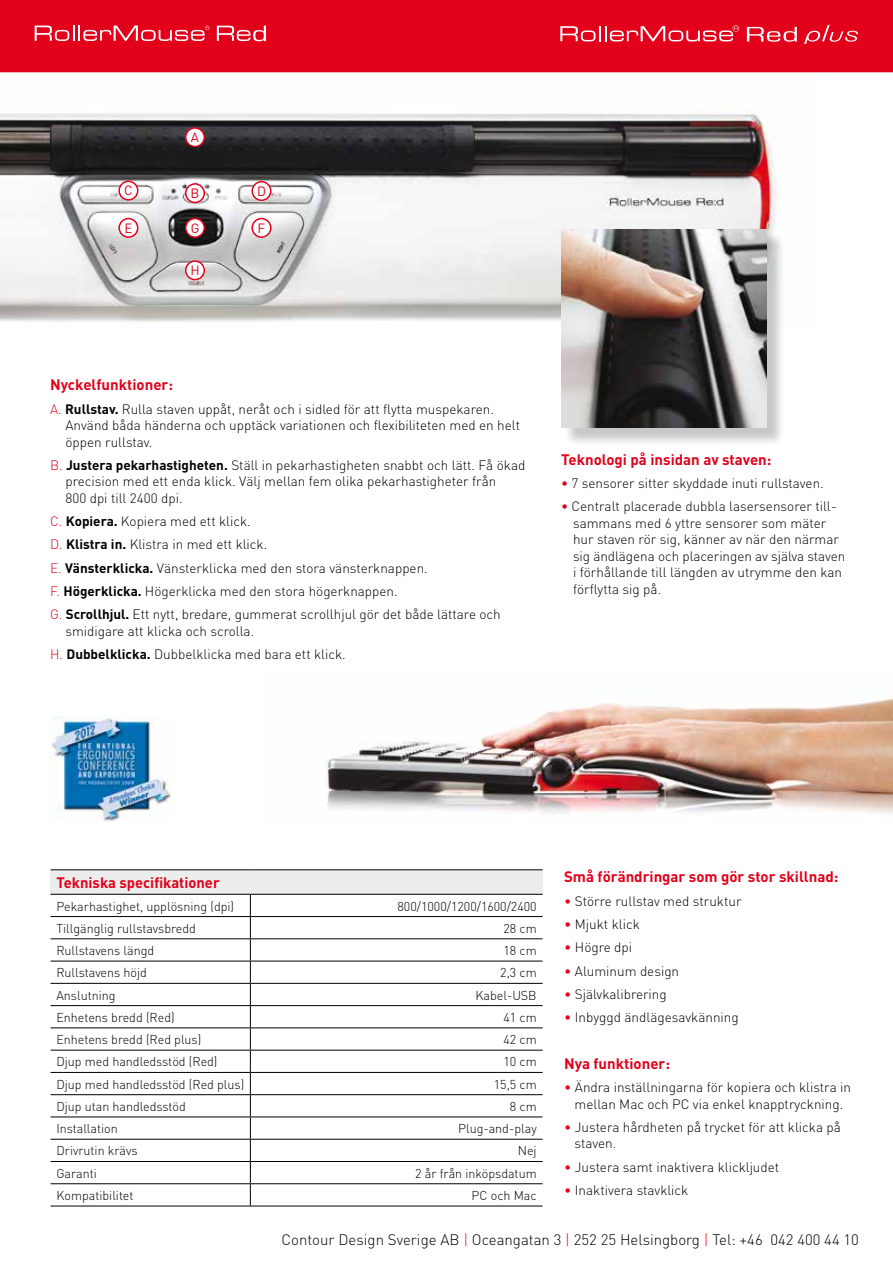
<style>
.page{position:relative;width:893px;height:1263px;background:#fff}
.page>*{position:absolute;margin:0;border:0;box-sizing:border-box;transform-origin:0 0}
.t1{font:700 15px "DIN";color:#e2001a}
.t2{font:300 15px "DIN";color:#000}
.t3{font:300 13.5px/16.5px "DIN";color:#000}
.t4{font:13.35px "DIN";color:#e2001a}
.t5{font:300 12.75px "DIN";color:#000}
.s1{color:#e2001a}
.s2{font-weight:700}
.s3{font-weight:400;color:#e2001a}
.s4{color:#ff0013}
</style>
<div class="page">
<img style="left:0;top:72px;width:820px;height:250px">
<div style="left:186px;top:184px;width:18px;height:18px;background:#fff;border-radius:50%"></div>
<div style="left:185px;top:183px;width:20px;height:20px;border:1px solid #e2001a;border-radius:50%"></div>
<svg style="left:186px;top:128px;width:18px;height:19px"></svg>
<div style="left:185px;top:127px;width:20px;height:20px;border:1px solid #e2001a;border-radius:50%"></div>
<div style="left:186px;top:219px;width:18px;height:18px;background:#fff;border-radius:50%"></div>
<div style="left:185px;top:218px;width:20px;height:20px;border:1px solid #e2001a;border-radius:50%"></div>
<svg style="left:186px;top:261px;width:18px;height:19px"></svg>
<div style="left:185px;top:260px;width:20px;height:20px;border:1px solid #e2001a;border-radius:50%"></div>
<svg style="left:119px;top:181px;width:19px;height:19px"></svg>
<div style="left:118px;top:181px;width:20px;height:20px;border:1px solid #e2001a;border-radius:50%"></div>
<svg style="left:119px;top:219px;width:19px;height:18px"></svg>
<div style="left:118px;top:218px;width:20px;height:20px;border:1px solid #e2001a;border-radius:50%"></div>
<svg style="left:252px;top:182px;width:19px;height:18px"></svg>
<div style="left:251px;top:181px;width:20px;height:20px;border:1px solid #e2001a;border-radius:50%"></div>
<svg style="left:252px;top:219px;width:19px;height:18px"></svg>
<div style="left:251px;top:218px;width:20px;height:20px;border:1px solid #e2001a;border-radius:50%"></div>
<img style="left:50px;top:716px;width:121px;height:106px">
<div style="left:51px;top:870px;width:492px;height:24px;background:#eceded"></div>
<hr style="left:51px;top:869px;width:199px;height:1px;background:#000">
<hr style="left:250px;top:869px;width:293px;height:1px;background:#000">
<hr style="left:51px;top:894px;width:199px;height:1px;background:#000">
<hr style="left:250px;top:894px;width:293px;height:1px;background:#000">
<hr style="left:51px;top:916px;width:199px;height:1px;background:#000">
<hr style="left:250px;top:916px;width:293px;height:1px;background:#000">
<hr style="left:51px;top:938px;width:199px;height:1px;background:#000">
<hr style="left:250px;top:938px;width:293px;height:1px;background:#000">
<hr style="left:51px;top:961px;width:199px;height:1px;background:#000">
<hr style="left:250px;top:961px;width:293px;height:1px;background:#000">
<hr style="left:51px;top:983px;width:199px;height:1px;background:#000">
<hr style="left:250px;top:983px;width:293px;height:1px;background:#000">
<hr style="left:51px;top:1005px;width:199px;height:1px;background:#000">
<hr style="left:250px;top:1005px;width:293px;height:1px;background:#000">
<hr style="left:51px;top:1027px;width:199px;height:1px;background:#000">
<hr style="left:250px;top:1027px;width:293px;height:1px;background:#000">
<hr style="left:51px;top:1050px;width:199px;height:1px;background:#000">
<hr style="left:250px;top:1050px;width:293px;height:1px;background:#000">
<hr style="left:51px;top:1072px;width:199px;height:1px;background:#000">
<hr style="left:250px;top:1072px;width:293px;height:1px;background:#000">
<hr style="left:51px;top:1094px;width:199px;height:1px;background:#000">
<hr style="left:250px;top:1094px;width:293px;height:1px;background:#000">
<hr style="left:51px;top:1116px;width:199px;height:1px;background:#000">
<hr style="left:250px;top:1116px;width:293px;height:1px;background:#000">
<hr style="left:51px;top:1139px;width:199px;height:1px;background:#000">
<hr style="left:250px;top:1139px;width:293px;height:1px;background:#000">
<hr style="left:51px;top:1161px;width:199px;height:1px;background:#000">
<hr style="left:250px;top:1161px;width:293px;height:1px;background:#000">
<hr style="left:51px;top:1183px;width:199px;height:1px;background:#000">
<hr style="left:250px;top:1183px;width:293px;height:1px;background:#000">
<hr style="left:51px;top:1206px;width:199px;height:1px;background:#000">
<hr style="left:250px;top:1206px;width:293px;height:1px;background:#000">
<svg style="left:250px;top:895px;width:1px;height:311px"></svg>
<div style="left:0;top:0;width:893px;height:72px;background:#e2001a"></div>
<svg style="left:35px;top:26px;width:175px;height:15px;background:#e94558"></svg>
<svg style="left:217px;top:26px;width:49px;height:15px"></svg>
<svg style="left:803px;top:25px;width:55px;height:19px"></svg>
<svg style="left:560px;top:25px;width:179px;height:16px;background:#e93f53"></svg>
<svg style="left:747px;top:27px;width:50px;height:15px"></svg>
<div style="left:563px;top:231px;width:223px;height:215px;background:#000;opacity:.22"></div>
<img style="left:561px;top:229px;width:206px;height:199px">
<img style="left:325px;top:697px;width:568px;height:116px">
<p class="t4" style="left:124px;top:182px;width:10px">C</p>
<p class="t4" style="left:124px;top:219px;width:10px">E</p>
<p class="t4" style="left:191px;top:129px;width:10px">A</p>
<p class="t4" style="left:191px;top:185px;width:10px">B</p>
<p class="t4" style="left:191px;top:220px;width:10px">G</p>
<p class="t4" style="left:190px;top:262px;width:11px">H</p>
<p class="t4" style="left:257px;top:182px;width:10px">D</p>
<p class="t4" style="left:258px;top:219px;width:9px">F</p>
<p class="t1" style="left:50px;top:375px;width:125px">Nyckelfunktioner:</p>
<p class="t3" style="left:65px;top:400px;width:456px;text-indent:-15px"><span class="s1">A.</span> <span class="s2">Rullstav.</span> Rulla staven uppåt, neråt och i sidled för att flytta muspekaren.<br>Använd båda händerna och upptäck variationen och flexibiliteten med en helt öppen rullstav.</p>
<p class="t3" style="left:65px;top:457px;width:461px;text-indent:-15px"><span class="s1">B.</span> <span class="s2">Justera pekarhastigheten.</span> Ställ in pekarhastigheten snabbt och lätt. Få ökad precision med ett enda klick. Välj mellan fem olika pekarhastigheter från<br>800 dpi till 2400 dpi.</p>
<p class="t3" style="left:50px;top:509px;width:452px;line-height:23.2px"><span class="s1">C.</span> <span class="s2">Kopiera.</span> Kopiera med ett klick.<br><span class="s1">D.</span> <span class="s2">Klistra in.</span> Klistra in med ett klick.<br><span class="s1">E.</span> <span class="s2">Vänsterklicka.</span> Vänsterklicka med den stora vänsterknappen.<br><span class="s1">F.</span> <span class="s2">Högerklicka.</span> Högerklicka med den stora högerknappen.<br><span class="s1">G.</span> <span class="s2">Scrollhjul.</span> Ett nytt, bredare, gummerat scrollhjul gör det både lättare och</p>
<p class="t3" style="left:50px;top:619px;width:297px;line-height:23.2px;text-indent:15px">smidigare att klicka och scrolla.<br><span class="s1">H.</span> <span class="s2">Dubbelklicka.</span> Dubbelklicka med bara ett klick.</p>
<p class="t1" style="left:561px;top:450px;width:212px">Teknologi på insidan av staven:</p>
<p class="t3" style="left:561px;top:475px;width:264px"><span class="s3">•</span> 7 sensorer sitter skyddade inuti rullstaven.</p>
<p class="t3" style="left:573px;top:498px;width:274px;text-indent:-12px"><span class="s3">•</span> Centralt placerade dubbla lasersensorer till&shy;sammans med 6 yttre sensorer som mäter hur staven rör sig, känner av när den närmar sig ändlägena och placeringen av själva staven i förhållande till längden av utrymme den kan förflytta sig på.</p>
<p class="t1" style="left:56px;top:873px;width:165px">Tekniska specifikationer</p>
<p class="t5" style="left:56px;top:898px;width:179px">Pekarhastighet, upplösning (dpi)</p>
<p class="t5" style="left:397px;top:898px;width:141px">800/1000/1200/1600/2400</p>
<p class="t5" style="left:56px;top:920px;width:141px">Tillgänglig rullstavsbredd</p>
<p class="t5" style="left:503px;top:920px;width:35px">28 cm</p>
<p class="t5" style="left:56px;top:943px;width:99px">Rullstavens längd</p>
<p class="t5" style="left:503px;top:943px;width:35px">18 cm</p>
<p class="t5" style="left:56px;top:965px;width:92px">Rullstavens höjd</p>
<p class="t5" style="left:500px;top:965px;width:38px">2,3 cm</p>
<p class="t5" style="left:56px;top:987px;width:61px">Anslutning</p>
<p class="t5" style="left:475px;top:987px;width:63px">Kabel-USB</p>
<p class="t5" style="left:56px;top:1009px;width:120px">Enhetens bredd (Red)</p>
<p class="t5" style="left:503px;top:1009px;width:35px">41 cm</p>
<p class="t5" style="left:56px;top:1032px;width:146px">Enhetens bredd (Red plus)</p>
<p class="t5" style="left:503px;top:1032px;width:35px">42 cm</p>
<p class="t5" style="left:56px;top:1054px;width:163px">Djup med handledsstöd (Red)</p>
<p class="t5" style="left:503px;top:1054px;width:35px">10 cm</p>
<p class="t5" style="left:56px;top:1076px;width:189px">Djup med handledsstöd (Red plus)</p>
<p class="t5" style="left:494px;top:1076px;width:44px">15,5 cm</p>
<p class="t5" style="left:56px;top:1098px;width:131px">Djup utan handledsstöd</p>
<p class="t5" style="left:510px;top:1098px;width:28px">8 cm</p>
<p class="t5" style="left:56px;top:1121px;width:63px">Installation</p>
<p class="t5" style="left:458px;top:1121px;width:80px">Plug-and-play</p>
<p class="t5" style="left:56px;top:1143px;width:83px">Drivrutin krävs</p>
<p class="t5" style="left:518px;top:1143px;width:20px">Nej</p>
<p class="t5" style="left:56px;top:1165px;width:42px">Garanti</p>
<p class="t5" style="left:415px;top:1165px;width:123px">2 år från inköpsdatum</p>
<p class="t5" style="left:56px;top:1187px;width:79px">Kompatibilitet</p>
<p class="t5" style="left:472px;top:1187px;width:67px">PC och Mac</p>
<p class="t1" style="left:564px;top:867px;width:276px">Små förändringar som gör stor skillnad:</p>
<p class="t3" style="left:564px;top:892px;width:179px"><span class="s1">•</span> Större rullstav med struktur</p>
<p class="t3" style="left:564px;top:916px;width:77px"><span class="s1">•</span> Mjukt klick</p>
<p class="t3" style="left:564px;top:939px;width:70px"><span class="s1">•</span> Högre dpi</p>
<p class="t3" style="left:564px;top:962px;width:117px"><span class="s1">•</span> Aluminum design</p>
<p class="t3" style="left:564px;top:986px;width:104px"><span class="s1">•</span> Självkalibrering</p>
<p class="t3" style="left:564px;top:1009px;width:176px"><span class="s1">•</span> Inbyggd ändlägesavkänning</p>
<p class="t1" style="left:564px;top:1053px;width:107px">Nya funktioner:</p>
<p class="t3" style="left:564px;top:1079px;width:288px;text-align:center"><span class="s1">•</span> Ändra inställningarna för kopiera och klistra in mellan Mac och PC via enkel knapptryckning.</p>
<p class="t3" style="left:575px;top:1119px;width:268px;text-indent:-11px"><span class="s1">•</span> Justera hårdheten på trycket för att klicka på staven.</p>
<p class="t3" style="left:564px;top:1158px;width:217px"><span class="s1">•</span> Justera samt inaktivera klickljudet</p>
<p class="t3" style="left:564px;top:1182px;width:126px"><span class="s1">•</span> Inaktivera stavklick</p>
<p class="t2" style="left:282px;top:1230px;width:579px">Contour Design Sverige AB <span class="s4">|</span> Oceangatan 3 <span class="s4">|</span> 252 25 Helsingborg <span class="s4">|</span> Tel: +46 042 400 44 10</p>
</div>
